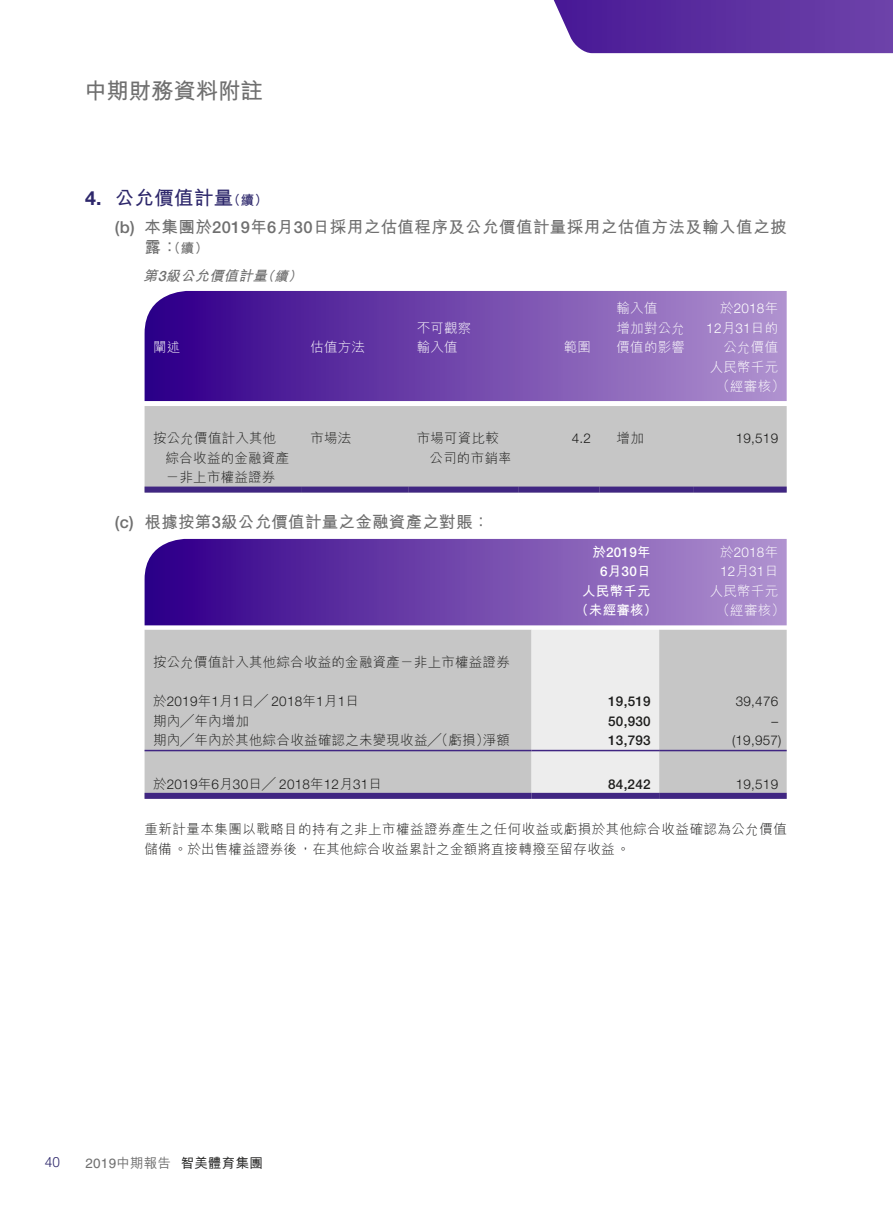
<style>
.page{position:relative;width:893px;height:1212px;background:#fff}
.page>*{position:absolute;margin:0;border:0;box-sizing:border-box;transform-origin:0 0}
.t1{font:700 22.5px "M Hei HK";letter-spacing:-.01em;color:#6f6f6f}
.t2{font:700 19.5px "M Hei HK";letter-spacing:.015em;color:#2d276b}
.t3{font:700 16.5px "M Hei HK";letter-spacing:.025em;color:#6f6f6f}
.t4{font:italic 700 14.25px "M Hei HK";color:#6f6f6f}
.t5{font:300 14.25px "Helvetica LT Std";color:#2d276b;scale:.95 1}
.t6{font:300 13.5px/19.5px "M Hei HK";letter-spacing:.015em;color:#1c1c1b}
.t7{font:300 13.5px/19.5px "M Hei HK";letter-spacing:.035em;color:#1c1c1b}
.t8{font:300 13.5px "Helvetica Neue LT Std";letter-spacing:.015em;color:#1c1c1b}
.t9{font:300 13.5px/19.5px "M Hei HK";letter-spacing:.015em;color:#fff}
.t10{font:300 13.5px/19.5px "Helvetica Neue LT Std";letter-spacing:.015em;color:#fff;text-align:right}
.t11{font:500 13.5px "Helvetica Neue LT Std";letter-spacing:.015em;color:#1c1c1b}
.t12{font:500 13.5px "M Hei HK";letter-spacing:.015em;color:#1c1c1b}
.t13{font:500 13.5px/19.5px "Helvetica Neue LT Std";letter-spacing:.015em;color:#fff;text-align:center}
.t14{font:700 13.5px "M Hei HK";letter-spacing:.015em;color:#fff}
.t15{font:700 13.5px "M Hei HK";color:#6f6f6f}
.s1{font-family:"Helvetica Neue LT Std"}
.s2{font-size:13.5px}
.s3{font-family:"Helvetica Neue LT Std";font-weight:500}
.s4{font-size:16.5px}
.s5{font-family:"M Hei HK"}
.s6{font-family:"M Hei HK";font-weight:700}
.s7{font-family:"M Sung HK"}
.s8{font-family:"Helvetica LT Std";font-weight:400;color:#6f6f6f}
.s9{color:#6f6f6f}
</style>
<div class="page">
<svg style="left:553px;top:0;width:340px;height:53px;background:#6237a3"></svg>
<svg style="left:145px;top:401px;width:189px;height:1px"></svg>
<div style="left:145px;top:406px;width:642px;height:80px;background:#c6c6c6"></div>
<svg style="left:145px;top:291px;width:642px;height:110px;background:#7249ac"></svg>
<div style="left:145px;top:486px;width:157px;height:6px;background:#402682"></div>
<div style="left:302px;top:486px;width:106px;height:6px;background:#402682"></div>
<div style="left:408px;top:486px;width:111px;height:6px;background:#402682"></div>
<div style="left:519px;top:486px;width:81px;height:6px;background:#402682"></div>
<div style="left:600px;top:486px;width:93px;height:6px;background:#402682"></div>
<div style="left:693px;top:486px;width:94px;height:6px;background:#402682"></div>
<svg style="left:145px;top:625px;width:642px;height:168px;background:#cecece"></svg>
<svg style="left:145px;top:539px;width:642px;height:86px;background:#7249ac"></svg>
<hr style="left:145px;top:750px;width:386px;height:1px;background:#402682">
<hr style="left:531px;top:750px;width:128px;height:1px;background:#402682">
<hr style="left:659px;top:750px;width:128px;height:1px;background:#402682">
<div style="left:145px;top:793px;width:386px;height:6px;background:#402682"></div>
<div style="left:531px;top:793px;width:128px;height:6px;background:#402682"></div>
<div style="left:659px;top:793px;width:128px;height:6px;background:#402682"></div>
<h1 class="t1" style="left:84px;top:74px;width:180px">中期財務資料附註</h1>
<h2 class="t2" style="left:85px;top:184px;width:184px"><span class="s1">4.</span> 公允價值計量<span class="s2">（續）</span></h2>
<p class="t3" style="left:115px;top:215px;width:673px"><span class="s3">(b)</span> 本集團於<span class="s3">2019</span>年<span class="s3">6</span>月<span class="s3">30</span>日採用之估值程序及公允價值計量採用之估值方法及輸入值之披</p>
<p class="t15" style="left:145px;top:238px;width:65px"><span class="s4">露：</span>（續）</p>
<p class="t4" style="left:143px;top:265px;width:164px">第<span class="s3">3</span>級公允價值計量<span class="s2">（續）</span></p>
<p class="t9" style="left:153px;top:337px;width:29px">闡述</p>
<p class="t9" style="left:310px;top:337px;width:56px">估值方法</p>
<p class="t9" style="left:417px;top:318px;width:56px">不可觀察輸入值</p>
<p class="t9" style="left:564px;top:337px;width:29px">範圍</p>
<p class="t9" style="left:617px;top:298px;width:70px">輸入值<br>增加對公允價值的影響</p>
<p class="t10" style="left:706px;top:298px;width:73px"><span class="s5">於</span>2018<span class="s5">年<br></span>12<span class="s5">月</span>31<span class="s5">日的</span></p>
<p class="t9" style="left:710px;top:337px;width:77px;text-align:center">公允價值<br>人民幣千元（經審核）</p>
<p class="t6" style="left:166px;top:428px;width:125px;text-indent:-13px">按公允價值計入其他綜合收益的金融資產－非上市權益證券</p>
<p class="t6" style="left:310px;top:428px;width:42px">市場法</p>
<p class="t6" style="left:429px;top:428px;width:84px;text-indent:-13px">市場可資比較公司的市銷率</p>
<p class="t8" style="left:572px;top:430px;width:21px">4.2</p>
<p class="t6" style="left:617px;top:428px;width:29px">增加</p>
<p class="t8" style="left:736px;top:430px;width:44px">19,519</p>
<p class="t3" style="left:115px;top:510px;width:376px"><span class="s3">(c)</span> 根據按第<span class="s3">3</span>級公允價值計量之金融資產之對賬：</p>
<p class="t13" style="left:592px;top:542px;width:60px"><span class="s6">於</span>2019<span class="s6">年<br></span>6<span class="s6">月</span>30<span class="s6">日</span></p>
<p class="t10" style="left:720px;top:542px;width:60px;text-align:left"><span class="s5">於</span>2018<span class="s5">年<br></span>12<span class="s5">月</span>31<span class="s5">日</span></p>
<p class="t14" style="left:582px;top:581px;width:70px">人民幣千元</p>
<p class="t9" style="left:710px;top:580px;width:70px">人民幣千元</p>
<p class="t14" style="left:575px;top:600px;width:84px">（未經審核）</p>
<p class="t9" style="left:716px;top:600px;width:70px">（經審核）</p>
<p class="t6" style="left:153px;top:652px;width:358px">按公允價值計入其他綜合收益的金融資產－非上市權益證券</p>
<p class="t8" style="left:153px;top:693px;width:207px"><span class="s5">於</span>2019<span class="s5">年</span>1<span class="s5">月</span>1<span class="s5">日</span><span class="s7">╱</span> 2018<span class="s5">年</span>1<span class="s5">月</span>1<span class="s5">日</span></p>
<p class="t11" style="left:608px;top:693px;width:44px">19,519</p>
<p class="t8" style="left:736px;top:693px;width:44px">39,476</p>
<p class="t6" style="left:153px;top:710px;width:97px">期內<span class="s7">╱</span>年內增加</p>
<p class="t11" style="left:608px;top:713px;width:44px">50,930</p>
<p class="t8" style="left:771px;top:712px;width:8px">–</p>
<p class="t6" style="left:153px;top:730px;width:358px">期內<span class="s7">╱</span>年內於其他綜合收益確認之未變現收益<span class="s7">╱</span>（虧損）淨額</p>
<p class="t11" style="left:608px;top:732px;width:44px">13,793</p>
<p class="t8" style="left:732px;top:732px;width:51px">(19,957)</p>
<p class="t8" style="left:153px;top:775px;width:230px"><span class="s5">於</span>2019<span class="s5">年</span>6<span class="s5">月</span>30<span class="s5">日</span><span class="s7">╱</span> 2018<span class="s5">年</span>12<span class="s5">月</span>31<span class="s5">日</span></p>
<p class="t11" style="left:608px;top:776px;width:44px">84,242</p>
<p class="t8" style="left:736px;top:775px;width:44px">19,519</p>
<p class="t7" style="left:145px;top:819px;width:644px">重新計量本集團以戰略目的持有之非上市權益證券產生之任何收益或虧損於其他綜合收益確認為公允價值儲備。於出售權益證券後，在其他綜合收益累計之金額將直接轉撥至留存收益。</p>
<p class="t5" style="left:45px;top:1153px;width:18px">40</p>
<p class="t12" style="left:85px;top:1153px;width:179px"><span class="s8">2019</span><span class="s9">中期報告</span> 智美體育集團</p>
</div>
